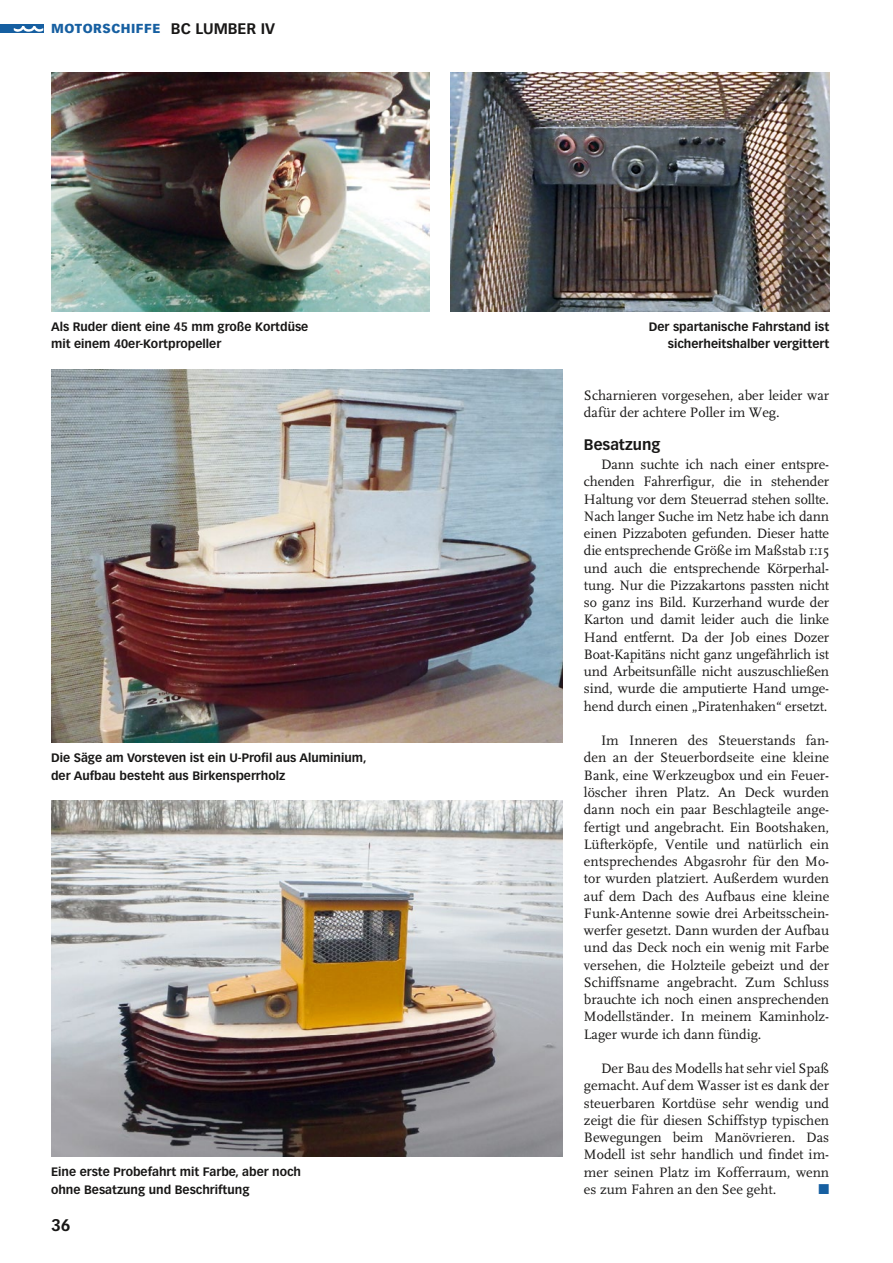
<style>
.page{position:relative;width:893px;height:1263px;background:#fff}
.page>*{position:absolute;margin:0;border:0;box-sizing:border-box;transform-origin:0 0}
.t1{font:700 16.5px "Vectora LT Std";color:#181716}
.t2{font:700 15px "Vectora LT Std";color:#181716}
.t3{font:14.25px/17.2px "FF Scala";color:#181716;text-align:justify}
.t4{font:14.25px "Zapf Dingbats Std";color:#165fa1}
.t5{font:900 12.75px "Vectora LT Std";letter-spacing:.04em;color:#165fa1}
.t6{font:700 12px/17.2px "Vectora LT Std";color:#181716}
.s1{font-weight:700;font-size:15px;color:#181716}
</style>
<div class="page">
<div style="left:0;top:24px;width:43px;height:9px;background:#165fa1"></div>
<svg style="left:14px;top:26px;width:29px;height:6px"></svg>
<img style="left:51px;top:72px;width:378px;height:239px">
<img style="left:51px;top:370px;width:512px;height:372px">
<img style="left:451px;top:72px;width:378px;height:239px">
<img style="left:51px;top:801px;width:512px;height:355px">
<p class="t5" style="left:51px;top:21px;width:226px">MOTORSCHIFFE <span class="s1">BC LUMBER IV</span></p>
<p class="t6" style="left:51px;top:318px;width:259px">Als Ruder dient eine 45 mm große Kortdüse mit einem 40er-Kortpropeller</p>
<p class="t6" style="left:649px;top:318px;width:182px;text-align:right">Der spartanische Fahrstand ist sicherheitshalber vergittert</p>
<p class="t6" style="left:51px;top:749px;width:317px">Die Säge am Vorsteven ist ein U-Profil aus Aluminium, der Aufbau besteht aus Birkensperrholz</p>
<p class="t6" style="left:51px;top:1163px;width:252px">Eine erste Probefahrt mit Farbe, aber noch ohne Besatzung und Beschriftung</p>
<p class="t1" style="left:51px;top:1215px;width:21px">36</p>
<p class="t3" style="left:584px;top:387px;width:247px">Scharnieren vorgesehen, aber leider war dafür der achtere Poller im Weg.</p>
<p class="t2" style="left:584px;top:435px;width:78px">Besatzung</p>
<p class="t3" style="left:584px;top:456px;width:247px;text-indent:17px">Dann suchte ich nach einer entspre&shy;chenden Fahrerfigur, die in stehender Haltung vor dem Steuerrad stehen sollte.<br>Nach langer Suche im Netz habe ich dann einen Pizzaboten gefunden. Dieser hatte die entsprechende Größe im Maßstab 1:15 und auch die entsprechende Körperhal&shy;tung. Nur die Pizzakartons passten nicht so ganz ins Bild. Kurzerhand wurde der Karton und damit leider auch die linke Hand entfernt. Da der Job eines Dozer Boat-Kapitäns nicht ganz ungefährlich ist und Arbeitsunfälle nicht auszuschließen sind, wurde die amputierte Hand umge&shy;hend durch einen „Piratenhaken“ ersetzt.</p>
<p class="t3" style="left:584px;top:732px;width:247px;text-indent:17px">Im Inneren des Steuerstands fan&shy;den an der Steuerbordseite eine kleine Bank, eine Werkzeugbox und ein Feuer&shy;löscher ihren Platz. An Deck wurden dann noch ein paar Beschlagteile ange&shy;fertigt und angebracht. Ein Bootshaken, Lüfterköpfe, Ventile und natürlich ein entsprechendes Abgasrohr für den Mo&shy;tor wurden platziert. Außerdem wurden auf dem Dach des Aufbaus eine kleine Funk-Antenne sowie drei Arbeitsschein&shy;werfer gesetzt. Dann wurden der Aufbau und das Deck noch ein wenig mit Farbe versehen, die Holzteile gebeizt und der Schiffsname angebracht. Zum Schluss brauchte ich noch einen ansprechenden Modellständer. In meinem Kaminholz-Lager wurde ich dann fündig.</p>
<p class="t3" style="left:584px;top:1060px;width:247px;text-indent:17px">Der Bau des Modells hat sehr viel Spaß gemacht. Auf dem Wasser ist es dank der steuerbaren Kortdüse sehr wendig und zeigt die für diesen Schiffstyp typischen Bewegungen beim Manövrieren. Das Modell ist sehr handlich und findet im&shy;mer seinen Platz im Kofferraum, wenn es zum Fahren an den See geht.</p>
<p class="t4" style="left:818px;top:1182px;width:12px">■</p>
</div>
